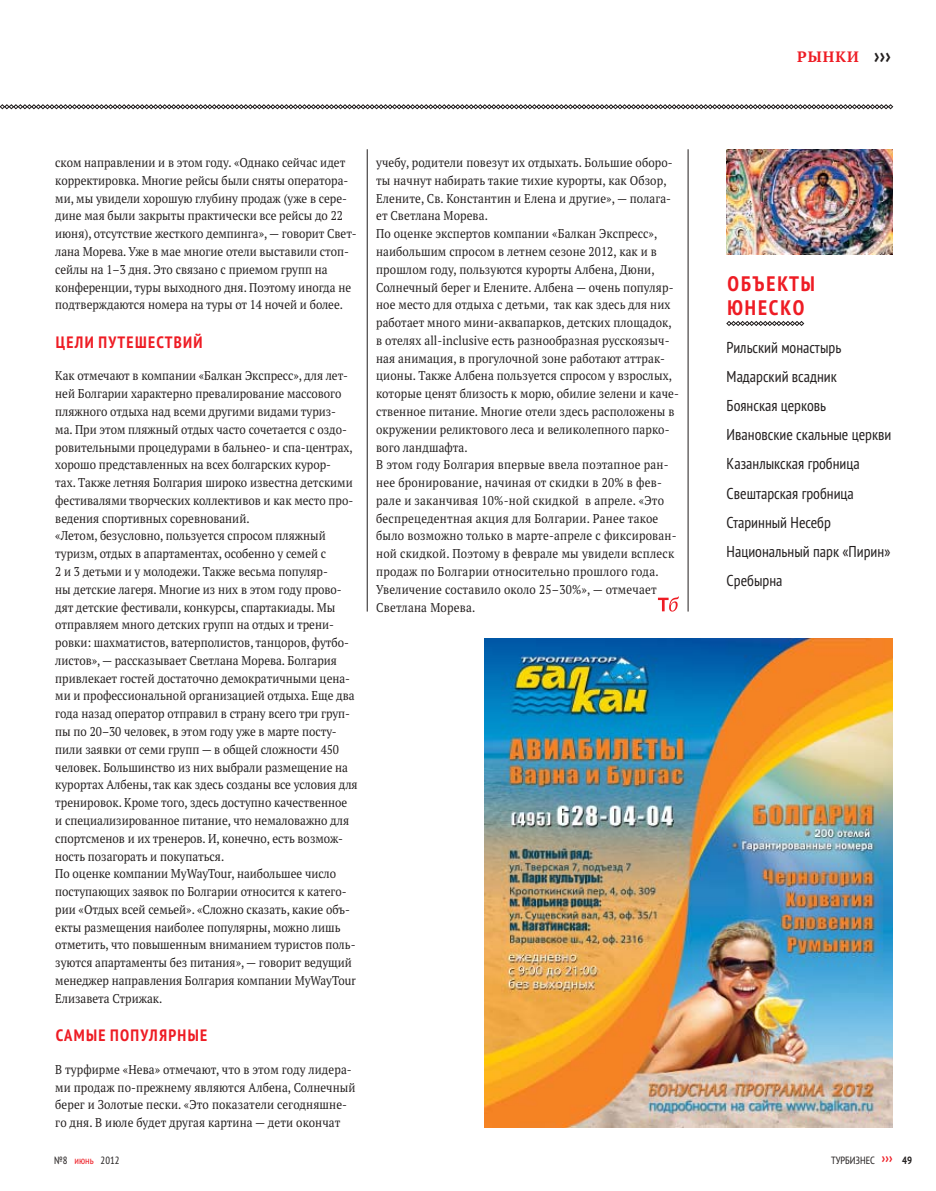
<style>
.page{position:relative;width:936px;height:1191px;background:#fff}
.page>*{position:absolute;margin:0;border:0;box-sizing:border-box;transform-origin:0 0}
.t1{font:700 condensed 21px/24px "PT Sans Pro";letter-spacing:.09em;color:#ee1c24}
.t2{font:700 condensed 16.5px "PT Sans Pro";letter-spacing:.08em;color:#ee1c24}
.t3{font:condensed 15.75px/29.2px "PT Sans Pro";color:#231f1f}
.t4{font:700 15px "PT Serif Pro";letter-spacing:.07em;color:#ee1c24}
.t5{font:12.75px/17.9px "PT Serif Pro";color:#231f1f;scale:.9 1}
.t6{font:condensed 10.5px "PT Sans Pro";color:#231f1f}
.s1{font-family:"PT Sans Pro";font-stretch:condensed;font-size:21px;color:#231f1f}
.s2{color:#ee1c24}
.s3{font-weight:700;font-size:13.5px;color:#ee1c24}
.s4{font-weight:700}
</style>
<div class="page">
<svg style="left:0;top:104px;width:893px;height:5px"></svg>
<svg style="left:726px;top:321px;width:78px;height:5px"></svg>
<img style="left:485px;top:638px;width:408px;height:489px">
<img style="left:727px;top:149px;width:166px;height:105px">
<svg style="left:658px;top:596px;width:21px;height:16px"></svg>
<hr style="left:688px;top:149px;width:1px;height:463px;background:#231f1f">
<hr style="left:367px;top:149px;width:1px;height:463px;background:#231f1f">
<p class="t5" style="left:55px;top:155px;width:336px">ском направлении и в этом году. «Однако сейчас идет корректировка. Многие рейсы были сняты оператора&shy;ми, мы увидели хорошую глубину продаж (уже в сере&shy;дине мая были закрыты практически все рейсы до 22 июня), отсутствие жесткого демпинга», — говорит Свет&shy;лана Морева. Уже в мае многие отели выставили стоп&shy;сейлы на 1–3 дня. Это связано с приемом групп на конференции, туры выходного дня. Поэтому иногда не подтверждаются номера на туры от 14 ночей и более.</p>
<p class="t2" style="left:56px;top:336px;width:148px">ЦЕЛИ ПУТЕШЕСТВИЙ</p>
<p class="t5" style="left:55px;top:368px;width:338px">Как отмечают в компании «Балкан Экспресс», для лет&shy;ней Болгарии характерно превалирование массового пляжного отдыха над всеми другими видами туриз-<br>ма. При этом пляжный отдых часто сочетается с оздо&shy;ровительными процедурами в бальнео- и спа-центрах, хорошо представленных на всех болгарских курор-<br>тах. Также летняя Болгария широко известна детскими фестивалями творческих коллективов и как место про&shy;ведения спортивных соревнований.<br>«Летом, безусловно, пользуется спросом пляжный туризм, отдых в апартаментах, особенно у семей с<br>2 и 3 детьми и у молодежи. Также весьма популяр-<br>ны детские лагеря. Многие из них в этом году прово&shy;дят детские фестивали, конкурсы, спартакиады. Мы отправляем много детских групп на отдых и трени&shy;ровки: шахматистов, ватерполистов, танцоров, футбо&shy;листов», — рассказывает Светлана Морева. Болгария привлекает гостей достаточно демократичными цена&shy;ми и профессиональной организацией отдыха. Еще два года назад оператор отправил в страну всего три груп&shy;пы по 20–30 человек, в этом году уже в марте посту&shy;пили заявки от семи групп — в общей сложности 450 человек. Большинство из них выбрали размещение на курортах Албены, так как здесь созданы все условия для тренировок. Кроме того, здесь доступно качественное<br>и специализированное питание, что немаловажно для спортсменов и их тренеров. И, конечно, есть возмож&shy;ность позагорать и покупаться.<br>По оценке компании MyWayTour, наибольшее число поступающих заявок по Болгарии относится к катего&shy;рии «Отдых всей семьей». «Сложно сказать, какие объ&shy;екты размещения наиболее популярны, можно лишь отметить, что повышенным вниманием туристов поль&shy;зуются апартаменты без питания», — говорит ведущий менеджер направления Болгария компании MyWayTour Елизавета Стрижак.</p>
<p class="t2" style="left:56px;top:1030px;width:153px">САМЫЕ ПОПУЛЯРНЫЕ</p>
<p class="t5" style="left:55px;top:1062px;width:335px">В турфирме «Нева» отмечают, что в этом году лидера&shy;ми продаж по-прежнему являются Албена, Солнечный берег и Золотые пески. «Это показатели сегодняшне&shy;го дня. В июле будет другая картина — дети окончат</p>
<p class="t5" style="left:376px;top:155px;width:338px">учебу, родители повезут их отдыхать. Большие оборо&shy;ты начнут набирать такие тихие курорты, как Обзор, Елените, Св. Константин и Елена и другие», — полага&shy;ет Светлана Морева.<br>По оценке экспертов компании «Балкан Экспресс», наибольшим спросом в летнем сезоне 2012, как и в прошлом году, пользуются курорты Албена, Дюни, Солнечный берег и Елените. Албена — очень популяр&shy;ное место для отдыха с детьми, так как здесь для них работает много мини-аквапарков, детских площадок, в отелях all-inclusive есть разнообразная русскоязыч&shy;ная анимация, в прогулочной зоне работают аттрак&shy;ционы. Также Албена пользуется спросом у взрослых, которые ценят близость к морю, обилие зелени и каче&shy;ственное питание. Многие отели здесь расположены в окружении реликтового леса и великолепного парко&shy;вого ландшафта.<br>В этом году Болгария впервые ввела поэтапное ран&shy;нее бронирование, начиная от скидки в 20% в фев&shy;рале и заканчивая 10%-ной скидкой в апреле. «Это беспрецедентная акция для Болгарии. Ранее такое было возможно только в марте-апреле с фиксирован&shy;ной скидкой. Поэтому в феврале мы увидели всплеск продаж по Болгарии относительно прошлого года.<br>Увеличение составило около 25–30%», — отмечает Светлана Морева.</p>
<p class="t4" style="left:797px;top:51px;width:95px">РЫНКИ <span class="s1">›››</span></p>
<h1 class="t1" style="left:728px;top:274px;width:89px">ОБЪЕКТЫ<br>ЮНЕСКО</h1>
<p class="t3" style="left:727px;top:334px;width:166px">Рильский монастырь<br>Мадарский всадник<br>Боянская церковь<br>Ивановские скальные церкви<br>Казанлыкская гробница<br>Свештарская гробница<br>Старинный Несебр<br>Национальный парк «Пирин»<br>Сребырна</p>
<p class="t6" style="left:54px;top:1157px;width:67px">№8 <span class="s2">июнь</span> 2012</p>
<p class="t6" style="left:831px;top:1157px;width:83px">ТУРБИЗНЕС <span class="s3">›››</span> <span class="s4">49</span></p>
</div>
